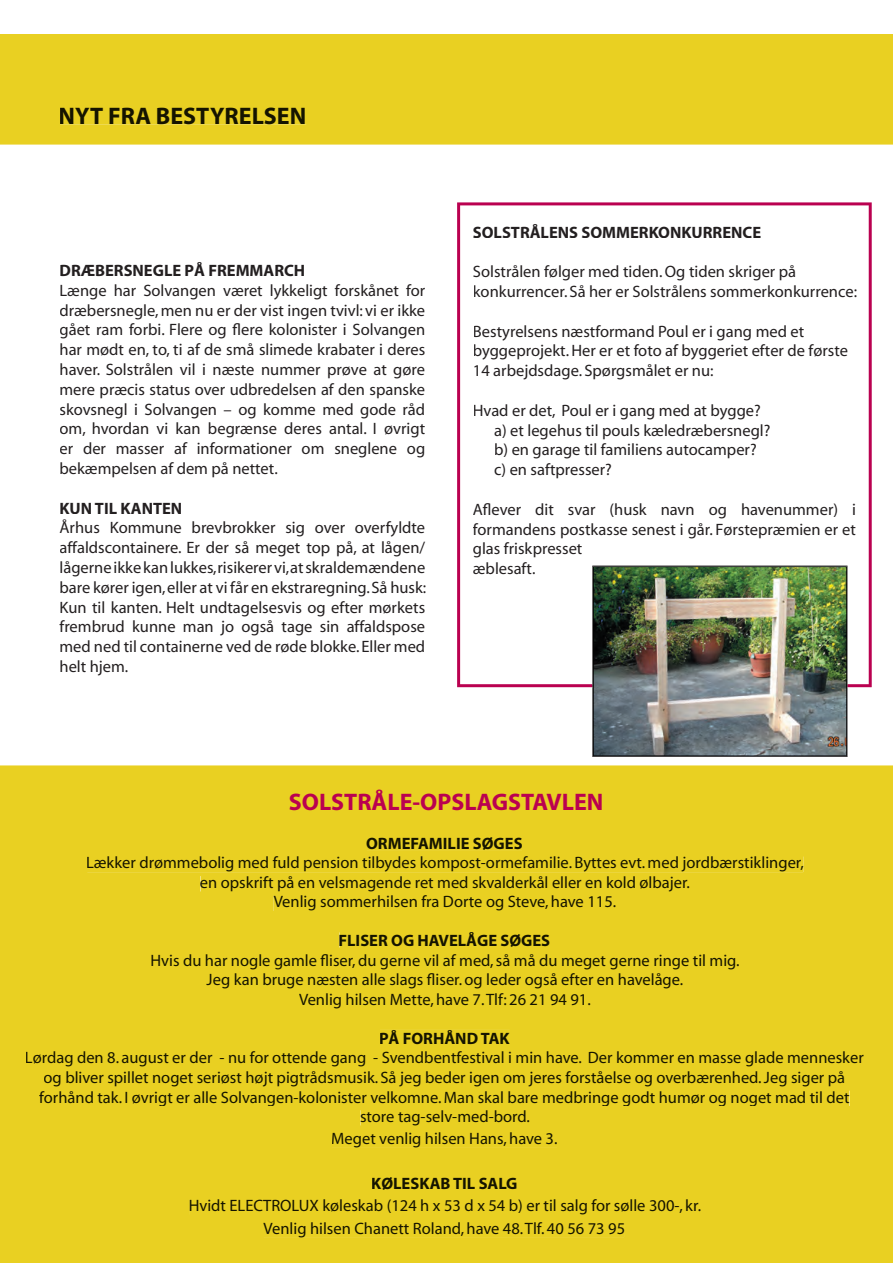
<style>
.page{position:relative;width:893px;height:1263px;background:#fff}
.page>*{position:absolute;margin:0;border:0;box-sizing:border-box;transform-origin:0 0}
.t1{font:700 24px "Myriad";color:#ba0150}
.t2{font:700 24px "Myriad";color:#151400}
.t3{font:16.5px/19.8px "Myriad";color:#231f20}
.t4{font:16.5px/19.5px "Myriad";color:#151400;text-align:center}
.t5{font:700 16.5px "Myriad";color:#151400}
.t6{font:700 16.5px "Myriad";color:#231f20}
</style>
<div class="page">
<div style="left:0;top:34px;width:893px;height:111px;background:#e9d022"></div>
<div style="left:0;top:765px;width:893px;height:498px;background:#e9d022"></div>
<div style="left:367px;top:837px;width:155px;height:13px;background:#e9d022"></div>
<div style="left:87px;top:856px;width:716px;height:16px;background:#e9d022"></div>
<div style="left:201px;top:876px;width:488px;height:15px;background:#e9d022"></div>
<div style="left:274px;top:895px;width:342px;height:16px;background:#e9d022"></div>
<div style="left:340px;top:932px;width:210px;height:15px;background:#e9d022"></div>
<div style="left:152px;top:954px;width:587px;height:15px;background:#e9d022"></div>
<div style="left:207px;top:973px;width:476px;height:16px;background:#e9d022"></div>
<div style="left:299px;top:993px;width:291px;height:15px;background:#e9d022"></div>
<div style="left:380px;top:1030px;width:130px;height:14px;background:#e9d022"></div>
<div style="left:26px;top:1051px;width:838px;height:16px;background:#e9d022"></div>
<div style="left:44px;top:1071px;width:801px;height:15px;background:#e9d022"></div>
<div style="left:40px;top:1090px;width:809px;height:16px;background:#e9d022"></div>
<div style="left:361px;top:1110px;width:168px;height:15px;background:#e9d022"></div>
<div style="left:332px;top:1132px;width:225px;height:15px;background:#e9d022"></div>
<div style="left:372px;top:1176px;width:145px;height:14px;background:#e9d022"></div>
<div style="left:190px;top:1199px;width:511px;height:15px;background:#e9d022"></div>
<div style="left:264px;top:1222px;width:360px;height:15px;background:#e9d022"></div>
<div style="left:60px;top:107px;width:246px;height:17px;background:#e9d022"></div>
<svg style="left:457px;top:202px;width:415px;height:485px"></svg>
<img style="left:593px;top:566px;width:254px;height:190px">
<h1 class="t2" style="left:59px;top:104px;width:249px">NYT FRA BESTYRELSEN</h1>
<p class="t6" style="left:60px;top:262px;width:247px">DRÆBERSNEGLE PÅ FREMMARCH</p>
<p class="t3" style="left:60px;top:281px;width:367px;text-align:justify">Længe har Solvangen været lykkeligt forskånet for dræbersnegle, men nu er der vist ingen tvivl: vi er ikke gået ram forbi. Flere og flere kolonister i Solvangen har mødt en, to, ti af de små slimede krabater i deres haver. Solstrålen vil i næste nummer prøve at gøre mere præcis status over udbredelsen af den spanske skovsnegl i Solvangen – og komme med gode råd om, hvordan vi kan begrænse deres antal. I øvrigt er der masser af informationer om sneglene og bekæmpelsen af dem på nettet.</p>
<p class="t6" style="left:60px;top:500px;width:124px">KUN TIL KANTEN</p>
<p class="t3" style="left:60px;top:519px;width:368px;text-align:justify">Århus Kommune brevbrokker sig over overfyldte affaldscontainere. Er der så meget top på, at lågen/ lågerne ikke kan lukkes, risikerer vi, at skraldemændene bare kører igen, eller at vi får en ekstraregning. Så husk:<br>Kun til kanten. Helt undtagelsesvis og efter mørkets frembrud kunne man jo også tage sin affaldspose med ned til containerne ved de røde blokke. Eller med helt hjem.</p>
<p class="t6" style="left:473px;top:224px;width:290px">SOLSTRÅLENS SOMMERKONKURRENCE</p>
<p class="t3" style="left:473px;top:262px;width:386px">Solstrålen følger med tiden. Og tiden skriger på konkurrencer. Så her er Solstrålens sommerkonkurrence:</p>
<p class="t3" style="left:473px;top:322px;width:377px">Bestyrelsens næstformand Poul er i gang med et byggeprojekt. Her er et foto af byggeriet efter de første<br>14 arbejdsdage. Spørgsmålet er nu:</p>
<p class="t3" style="left:494px;top:401px;width:278px;text-indent:-21px">Hvad er det, Poul er i gang med at bygge? a) et legehus til pouls kæledræbersnegl? b) en garage til familiens autocamper? c) en saftpresser?</p>
<p class="t3" style="left:473px;top:500px;width:385px">Aflever dit svar (husk navn og havenummer) i formandens postkasse senest i går. Førstepræmien er et glas friskpresset<br>æblesaft.</p>
<h1 class="t1" style="left:289px;top:789px;width:316px">SOLSTRÅLE-OPSLAGSTAVLEN</h1>
<p class="t5" style="left:366px;top:835px;width:158px">ORMEFAMILIE SØGES</p>
<p class="t4" style="left:86px;top:854px;width:719px">Lækker drømmebolig med fuld pension tilbydes kompost-ormefamilie. Byttes evt. med jordbærstiklinger, en opskrift på en velsmagende ret med skvalderkål eller en kold ølbajer.<br>Venlig sommerhilsen fra Dorte og Steve, have 115.</p>
<p class="t5" style="left:338px;top:932px;width:213px">FLISER OG HAVELÅGE SØGES</p>
<p class="t4" style="left:150px;top:951px;width:591px">Hvis du har nogle gamle fliser, du gerne vil af med, så må du meget gerne ringe til mig.<br>Jeg kan bruge næsten alle slags fliser. og leder også efter en havelåge.<br>Venlig hilsen Mette, have 7. Tlf: 26 21 94 91.</p>
<p class="t5" style="left:379px;top:1030px;width:132px">PÅ FORHÅND TAK</p>
<p class="t4" style="left:25px;top:1049px;width:840px">Lørdag den 8. august er der - nu for ottende gang - Svendbentfestival i min have. Der kommer en masse glade mennesker og bliver spillet noget seriøst højt pigtrådsmusik. Så jeg beder igen om jeres forståelse og overbærenhed. Jeg siger på forhånd tak. I øvrigt er alle Solvangen-kolonister velkomne. Man skal bare medbringe godt humør og noget mad til det store tag-selv-med-bord.</p>
<p class="t4" style="left:331px;top:1129px;width:228px">Meget venlig hilsen Hans, have 3.</p>
<p class="t5" style="left:371px;top:1174px;width:148px">KØLESKAB TIL SALG</p>
<p class="t4" style="left:189px;top:1195px;width:514px;line-height:22.5px">Hvidt ELECTROLUX køleskab (124 h x 53 d x 54 b) er til salg for sølle 300-, kr.<br>Venlig hilsen Chanett Roland, have 48. Tlf. 40 56 73 95</p>
</div>
